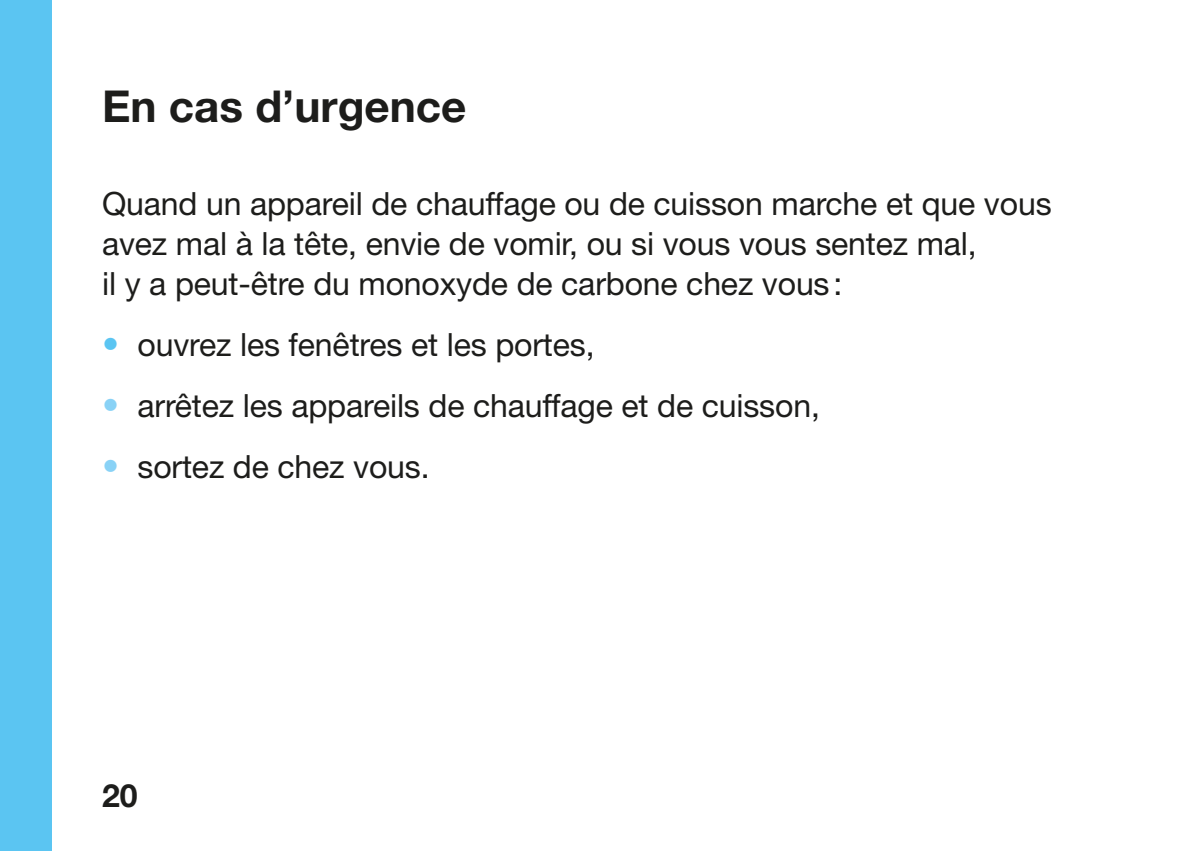
<style>
.page{position:relative;width:1191px;height:851px;background:#fff}
.page>*{position:absolute;margin:0;border:0;box-sizing:border-box;transform-origin:0 0}
.titre_2{font:700 44px "Helvetica Neue LT Std";color:#1d1d1b}
.body_c16{font:32px/40px "Helvetica Neue LT Std";letter-spacing:-.005em;color:#1d1d1b}
.body_c16-2{font:700 32px "Helvetica Neue LT Std";color:#1d1d1b}
.s1{font-size:34px;color:#5bc5f2}
.s2{font-size:34px;color:#89d2f6}
</style>
<div class="page">
<div style="left:0;top:0;width:51px;height:850px;background:#5bc5f2"></div>
<p class="titre_2" style="left:102px;top:79px;width:366px">En cas d’urgence</p>
<p class="body_c16" style="left:102px;top:183px;width:951px">Quand un appareil de chauffage ou de cuisson marche et que vous avez mal à la tête, envie de vomir, ou si vous vous sentez mal,<br>il y a peut-être du monoxyde de carbone chez vous:</p>
<p class="body_c16" style="left:102px;top:324px;width:494px"><span class="s1">•</span> ouvrez les fenêtres et les portes,</p>
<p class="body_c16" style="left:102px;top:385px;width:719px"><span class="s2">•</span> arrêtez les appareils de chauffage et de cuisson,</p>
<p class="body_c16" style="left:102px;top:446px;width:329px"><span class="s2">•</span> sortez de chez vous.</p>
<p class="body_c16-2" style="left:102px;top:775px;width:37px">20</p>
</div>
